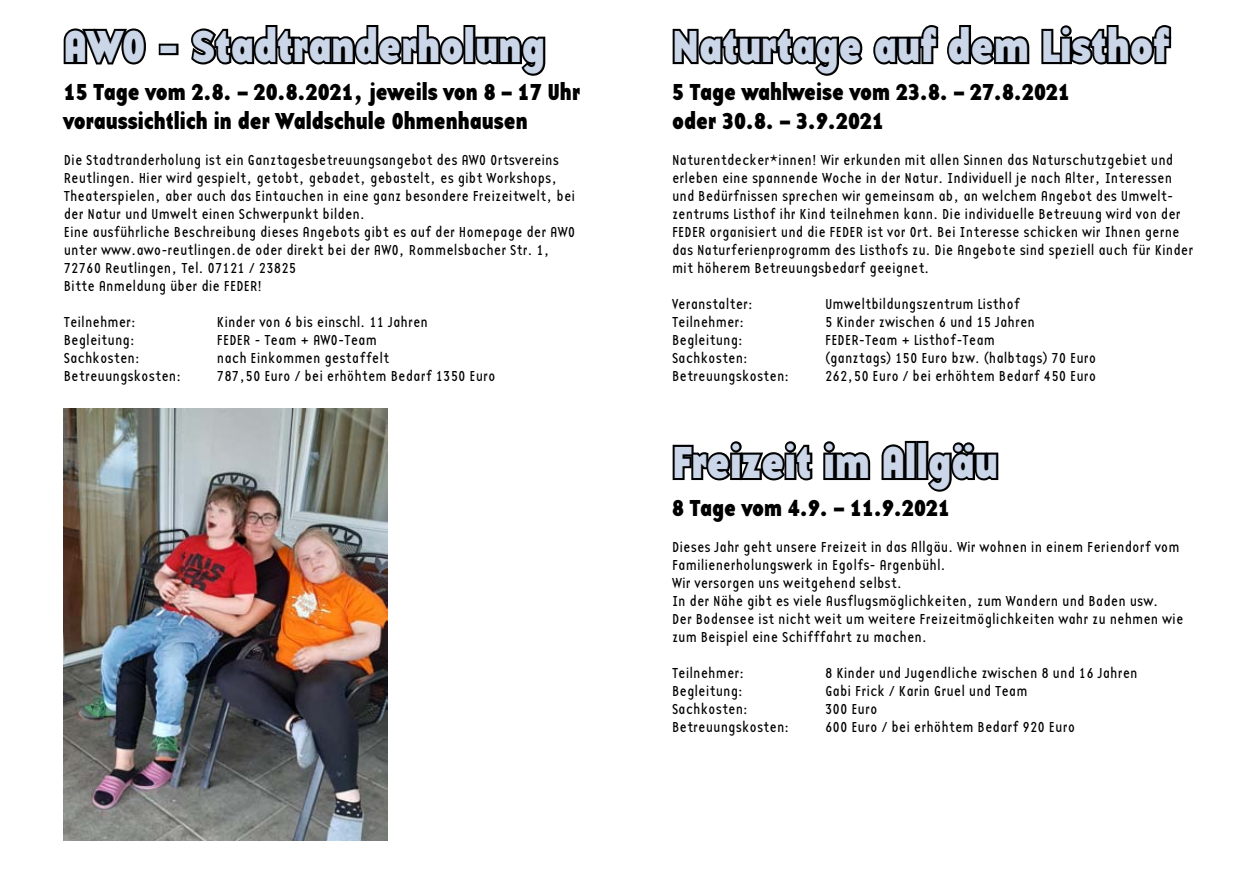
<style>
.page{position:relative;width:1259px;height:893px;background:#fff}
.page>*{position:absolute;margin:0;border:0;box-sizing:border-box;transform-origin:0 0}
.t1{font:46.5px "Base Twelve Sans B";color:#cbd7e9}
.t2{font:24px/28.8px "Base Twelve Sans B";color:#000}
.t3{font:15px/18px "Base Twelve Sans";color:#000}
</style>
<div class="page">
<svg style="left:63px;top:28px;width:83px;height:37px"></svg>
<div style="left:159px;top:44px;width:19px;height:11px;border:4px solid #000"></div>
<svg style="left:191px;top:25px;width:275px;height:40px"></svg>
<div style="left:463px;top:25px;width:12px;height:39px;border:4px solid #000"></div>
<svg style="left:473px;top:34px;width:73px;height:42px"></svg>
<svg style="left:672px;top:28px;width:191px;height:48px"></svg>
<svg style="left:873px;top:25px;width:157px;height:40px"></svg>
<svg style="left:1041px;top:25px;width:131px;height:40px"></svg>
<svg style="left:672px;top:441px;width:199px;height:40px"></svg>
<svg style="left:881px;top:442px;width:26px;height:39px"></svg>
<div style="left:905px;top:441px;width:11px;height:39px;border:4px solid #000"></div>
<div style="left:916px;top:441px;width:12px;height:39px;border:4px solid #000"></div>
<svg style="left:925px;top:440px;width:74px;height:52px"></svg>
<img style="left:64px;top:408px;width:324px;height:432px">
<h1 class="t1" style="left:64px;top:14px;width:483px">AWO - Stadtranderholung</h1>
<h2 class="t2" style="left:64px;top:76px;width:518px">15 Tage vom 2.8. – 20.8.2021, jeweils von 8 – 17 Uhr voraussichtlich in der Waldschule Ohmenhausen</h2>
<p class="t3" style="left:64px;top:150px;width:513px">Die Stadtranderholung ist ein Ganztagesbetreuungsangebot des AWO Ortsvereins Reutlingen. Hier wird gespielt, getobt, gebadet, gebastelt, es gibt Workshops, Theaterspielen, aber auch das Eintauchen in eine ganz besondere Freizeitwelt, bei der Natur und Umwelt einen Schwerpunkt bilden.<br>Eine ausführliche Beschreibung dieses Angebots gibt es auf der Homepage der AWO unter www.awo-reutlingen.de oder direkt bei der AWO, Rommelsbacher Str. 1, 72760 Reutlingen, Tel. 07121 / 23825<br>Bitte Anmeldung über die FEDER!</p>
<p class="t3" style="left:64px;top:312px;width:74px">Teilnehmer:</p>
<p class="t3" style="left:217px;top:312px;width:213px">Kinder von 6 bis einschl. 11 Jahren</p>
<p class="t3" style="left:64px;top:330px;width:73px">Begleitung:</p>
<p class="t3" style="left:217px;top:330px;width:162px">FEDER - Team + AWO-Team</p>
<p class="t3" style="left:64px;top:348px;width:78px">Sachkosten:</p>
<p class="t3" style="left:217px;top:348px;width:174px">nach Einkommen gestaffelt</p>
<p class="t3" style="left:64px;top:366px;width:119px">Betreuungskosten:</p>
<p class="t3" style="left:217px;top:366px;width:280px">787,50 Euro / bei erhöhtem Bedarf 1350 Euro</p>
<h1 class="t1" style="left:672px;top:14px;width:498px">Naturtage auf dem Listhof</h1>
<h2 class="t2" style="left:672px;top:76px;width:400px">5 Tage wahlweise vom 23.8. – 27.8.2021 oder 30.8. – 3.9.2021</h2>
<p class="t3" style="left:672px;top:150px;width:523px">Naturentdecker*innen! Wir erkunden mit allen Sinnen das Naturschutzgebiet und erleben eine spannende Woche in der Natur. Individuell je nach Alter, Interessen und Bedürfnissen sprechen wir gemeinsam ab, an welchem Angebot des Umwelt&shy;zentrums Listhof ihr Kind teilnehmen kann. Die individuelle Betreuung wird von der FEDER organisiert und die FEDER ist vor Ort. Bei Interesse schicken wir Ihnen gerne das Naturferienprogramm des Listhofs zu. Die Angebote sind speziell auch für Kinder mit höherem Betreuungsbedarf geeignet.</p>
<p class="t3" style="left:672px;top:294px;width:83px">Veranstalter:</p>
<p class="t3" style="left:825px;top:294px;width:197px">Umweltbildungszentrum Listhof</p>
<p class="t3" style="left:672px;top:312px;width:74px">Teilnehmer:</p>
<p class="t3" style="left:825px;top:312px;width:211px">5 Kinder zwischen 6 und 15 Jahren</p>
<p class="t3" style="left:672px;top:330px;width:73px">Begleitung:</p>
<p class="t3" style="left:825px;top:330px;width:172px">FEDER-Team + Listhof-Team</p>
<p class="t3" style="left:672px;top:348px;width:78px">Sachkosten:</p>
<p class="t3" style="left:825px;top:348px;width:273px">(ganztags) 150 Euro bzw. (halbtags) 70 Euro</p>
<p class="t3" style="left:672px;top:366px;width:119px">Betreuungskosten:</p>
<p class="t3" style="left:825px;top:366px;width:273px">262,50 Euro / bei erhöhtem Bedarf 450 Euro</p>
<h1 class="t1" style="left:672px;top:430px;width:328px">Freizeit im Allgäu</h1>
<h2 class="t2" style="left:672px;top:492px;width:279px">8 Tage vom 4.9. – 11.9.2021</h2>
<p class="t3" style="left:672px;top:537px;width:513px">Dieses Jahr geht unsere Freizeit in das Allgäu. Wir wohnen in einem Feriendorf vom Familienerholungswerk in Egolfs- Argenbühl.<br>Wir versorgen uns weitgehend selbst.<br>In der Nähe gibt es viele Ausflugsmöglichkeiten, zum Wandern und Baden usw.<br>Der Bodensee ist nicht weit um weitere Freizeitmöglichkeiten wahr zu nehmen wie zum Beispiel eine Schifffahrt zu machen.</p>
<p class="t3" style="left:672px;top:663px;width:74px">Teilnehmer:</p>
<p class="t3" style="left:825px;top:663px;width:314px">8 Kinder und Jugendliche zwischen 8 und 16 Jahren</p>
<p class="t3" style="left:672px;top:681px;width:73px">Begleitung:</p>
<p class="t3" style="left:825px;top:681px;width:204px">Gabi Frick / Karin Gruel und Team</p>
<p class="t3" style="left:672px;top:699px;width:78px">Sachkosten:</p>
<p class="t3" style="left:825px;top:699px;width:54px">300 Euro</p>
<p class="t3" style="left:672px;top:717px;width:119px">Betreuungskosten:</p>
<p class="t3" style="left:825px;top:717px;width:252px">600 Euro / bei erhöhtem Bedarf 920 Euro</p>
</div>
